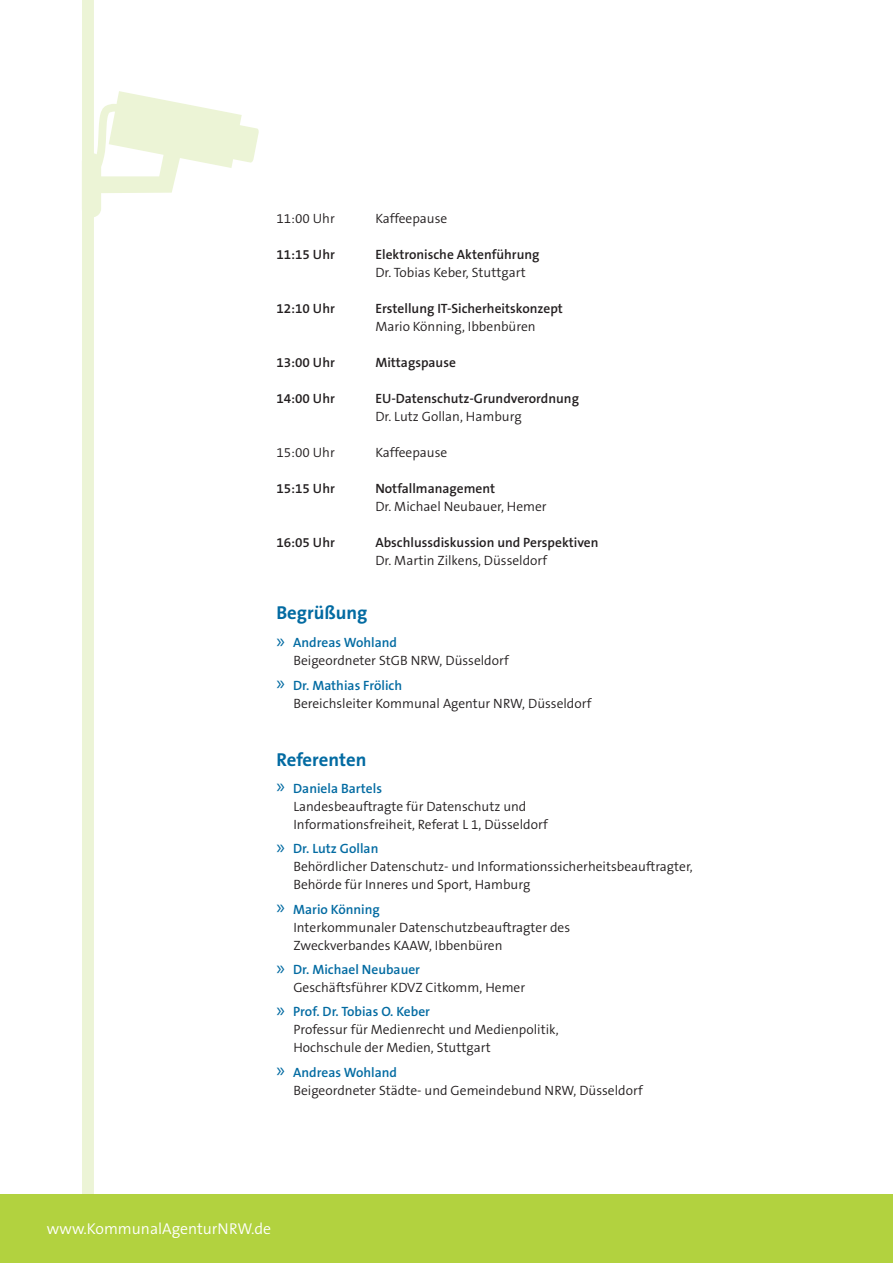
<style>
.page{position:relative;width:893px;height:1263px;background:#fff}
.page>*{position:absolute;margin:0;border:0;box-sizing:border-box;transform-origin:0 0}
.t1{font:700 18.75px "The Sans B7";color:#036ba2}
.t2{font:300 15.75px "The Sans B4";color:#fff}
.t3{font:300 13.5px/18px "The Sans B4";color:#231f20}
.t4{font:600 13.5px "The Sans B6";color:#231f20}
.t5{font:600 13.5px "The Sans B6";color:#036ba2}
.s1{font-family:"Myriad Pro";font-weight:400;font-size:20.25px}
</style>
<div class="page">
<svg style="left:82px;top:0;width:177px;height:1194px"></svg>
<div style="left:0;top:1194px;width:893px;height:69px;background:#b2d23f"></div>
<p class="t3" style="left:276px;top:209px;width:60px">11:00 Uhr</p>
<p class="t3" style="left:375px;top:209px;width:73px">Kaffeepause</p>
<p class="t4" style="left:276px;top:246px;width:60px">11:15 Uhr</p>
<p class="t4" style="left:375px;top:246px;width:166px">Elektronische Aktenführung</p>
<p class="t3" style="left:375px;top:263px;width:152px">Dr. Tobias Keber, Stuttgart</p>
<p class="t4" style="left:276px;top:300px;width:60px">12:10 Uhr</p>
<p class="t4" style="left:375px;top:300px;width:189px">Erstellung IT-Sicherheitskonzept</p>
<p class="t3" style="left:375px;top:317px;width:162px">Mario Könning, Ibbenbüren</p>
<p class="t4" style="left:276px;top:354px;width:60px">13:00 Uhr</p>
<p class="t4" style="left:375px;top:354px;width:82px">Mittagspause</p>
<p class="t4" style="left:276px;top:390px;width:60px">14:00 Uhr</p>
<p class="t4" style="left:375px;top:390px;width:205px">EU-Datenschutz-Grundverordnung</p>
<p class="t3" style="left:375px;top:407px;width:148px">Dr. Lutz Gollan, Hamburg</p>
<p class="t3" style="left:276px;top:443px;width:60px">15:00 Uhr</p>
<p class="t3" style="left:375px;top:443px;width:73px">Kaffeepause</p>
<p class="t4" style="left:276px;top:480px;width:60px">15:15 Uhr</p>
<p class="t4" style="left:375px;top:480px;width:121px">Notfallmanagement</p>
<p class="t3" style="left:375px;top:497px;width:173px">Dr. Michael Neubauer, Hemer</p>
<p class="t4" style="left:276px;top:534px;width:60px">16:05 Uhr</p>
<p class="t4" style="left:375px;top:534px;width:225px">Abschlussdiskussion und Perspektiven</p>
<p class="t3" style="left:375px;top:551px;width:173px">Dr. Martin Zilkens, Düsseldorf</p>
<h1 class="t1" style="left:276px;top:600px;width:93px">Begrüßung</h1>
<p class="t5" style="left:276px;top:634px;width:122px"><span class="s1">»</span> Andreas Wohland</p>
<p class="t3" style="left:293px;top:652px;width:217px">Beigeordneter StGB NRW, Düsseldorf</p>
<p class="t5" style="left:276px;top:676px;width:127px"><span class="s1">»</span> Dr. Mathias Frölich</p>
<p class="t3" style="left:293px;top:694px;width:300px">Bereichsleiter Kommunal Agentur NRW, Düsseldorf</p>
<h1 class="t1" style="left:276px;top:748px;width:91px">Referenten</h1>
<p class="t5" style="left:276px;top:780px;width:107px"><span class="s1">»</span> Daniela Bartels</p>
<p class="t3" style="left:293px;top:797px;width:256px">Landesbeauftragte für Datenschutz und<br>Informationsfreiheit, Referat L 1, Düsseldorf</p>
<p class="t5" style="left:276px;top:840px;width:104px"><span class="s1">»</span> Dr. Lutz Gollan</p>
<p class="t3" style="left:293px;top:858px;width:401px">Behördlicher Datenschutz- und Informationssicherheitsbeauftragter,<br>Behörde für Inneres und Sport, Hamburg</p>
<p class="t5" style="left:276px;top:900px;width:105px"><span class="s1">»</span> Mario Könning</p>
<p class="t3" style="left:293px;top:918px;width:278px">Interkommunaler Datenschutzbeauftragter des<br>Zweckverbandes KAAW, Ibbenbüren</p>
<p class="t5" style="left:276px;top:961px;width:145px"><span class="s1">»</span> Dr. Michael Neubauer</p>
<p class="t3" style="left:293px;top:978px;width:233px">Geschäftsführer KDVZ Citkomm, Hemer</p>
<p class="t5" style="left:276px;top:1003px;width:155px"><span class="s1">»</span> Prof. Dr. Tobias O. Keber</p>
<p class="t3" style="left:293px;top:1021px;width:267px">Professur für Medienrecht und Medienpolitik,<br>Hochschule der Medien, Stuttgart</p>
<p class="t5" style="left:276px;top:1063px;width:122px"><span class="s1">»</span> Andreas Wohland</p>
<p class="t3" style="left:293px;top:1081px;width:351px">Beigeordneter Städte- und Gemeindebund NRW, Düsseldorf</p>
<p class="t2" style="left:47px;top:1219px;width:226px">www.KommunalAgenturNRW.de</p>
</div>
